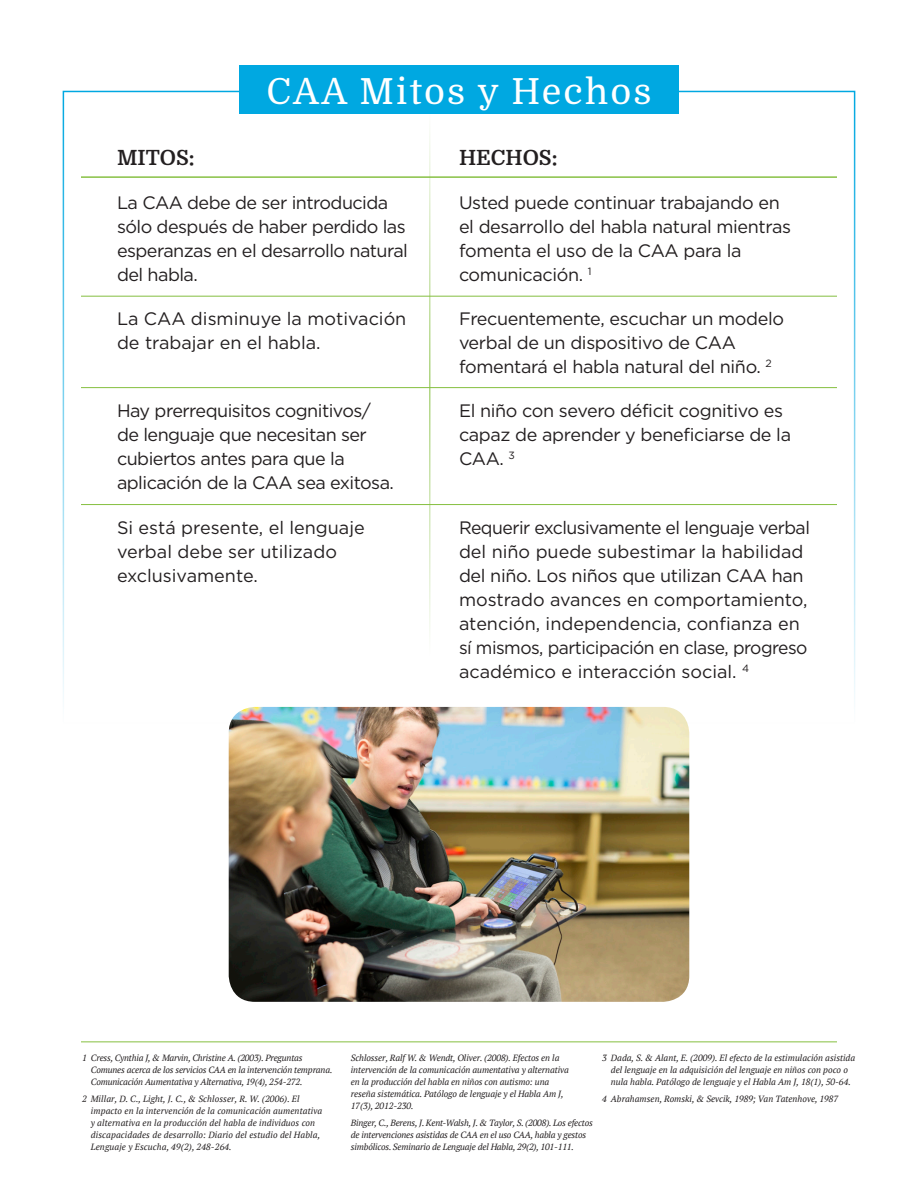
<style>
.page{position:relative;width:918px;height:1188px;background:#fff}
.page>*{position:absolute;margin:0;border:0;box-sizing:border-box;transform-origin:0 0}
.Sub_PT_Sans_14-14{font:36px "Domine";letter-spacing:.06em;color:#fff}
.Text_PT_Serif__11-14{font:700 21px "Domine";color:#231f20}
.Text_PT_Serif__11-14-2{font:18px/24px "Gotham";letter-spacing:-.02em;color:#231f20}
.Text_PT_Serif__11-14-3{font:18px/24px "Gotham";color:#231f20}
.Text_PT_Serif__11-14-4{font:italic 9px/12px "PT Serif";letter-spacing:-.01em;color:#231f20}
.Text_PT_Serif__11-14-5{font:italic 9px/12px "PT Serif";letter-spacing:.01em;color:#231f20}
</style>
<div class="page">
<hr style="left:429px;top:112px;width:1px;height:546px;background:#85bf40">
<hr style="left:81px;top:296px;width:756px;height:1px;background:#85bf40">
<hr style="left:81px;top:387px;width:756px;height:1px;background:#85bf40">
<hr style="left:81px;top:504px;width:756px;height:1px;background:#85bf40">
<img style="left:229px;top:707px;width:460px;height:295px">
<div style="left:239px;top:65px;width:440px;height:49px;background:#00a8e1"></div>
<hr style="left:81px;top:1041px;width:756px;height:1px;background:#85bf40">
<hr style="left:81px;top:177px;width:756px;height:1px;background:#85bf40">
<p class="Sub_PT_Sans_14-14" style="left:266px;top:72px;width:387px">CAA Mitos y Hechos</p>
<p class="Text_PT_Serif__11-14" style="left:117px;top:146px;width:79px">MITOS:</p>
<p class="Text_PT_Serif__11-14-2" style="left:117px;top:190px;width:293px">La CAA debe de ser introducida sólo después de haber perdido las esperanzas en el desarrollo natural del habla.</p>
<p class="Text_PT_Serif__11-14-3" style="left:117px;top:306px;width:291px">La CAA disminuye la motivación de trabajar en el habla.</p>
<p class="Text_PT_Serif__11-14-2" style="left:117px;top:399px;width:279px">Hay prerrequisitos cognitivos/ de lenguaje que necesitan ser cubiertos antes para que la aplicación de la CAA sea exitosa.</p>
<p class="Text_PT_Serif__11-14-3" style="left:117px;top:515px;width:249px">Si está presente, el lenguaje verbal debe ser utilizado exclusivamente.</p>
<p class="Text_PT_Serif__11-14" style="left:459px;top:146px;width:100px">HECHOS:</p>
<p class="Text_PT_Serif__11-14-2" style="left:459px;top:190px;width:334px">Usted puede continuar trabajando en el desarrollo del habla natural mientras fomenta el uso de la CAA para la comunicación. <sup>1</sup></p>
<p class="Text_PT_Serif__11-14-2" style="left:459px;top:306px;width:327px">Frecuentemente, escuchar un modelo verbal de un dispositivo de CAA fomentará el habla natural del niño. <sup>2</sup></p>
<p class="Text_PT_Serif__11-14-2" style="left:459px;top:399px;width:334px">El niño con severo déficit cognitivo es capaz de aprender y beneficiarse de la<br>CAA. <sup>3</sup></p>
<p class="Text_PT_Serif__11-14-2" style="left:459px;top:515px;width:352px">Requerir exclusivamente el lenguaje verbal del niño puede subestimar la habilidad del niño. Los niños que utilizan CAA han mostrado avances en comportamiento, atención, independencia, confianza en sí mismos, participación en clase, progreso académico e interacción social. <sup>4</sup></p>
<p class="Text_PT_Serif__11-14-4" style="left:91px;top:1052px;width:243px;text-indent:-9px">1 Cress, Cynthia J, &amp; Marvin, Christine A. (2003). Preguntas<br>Comunes acerca de los servicios CAA en la intervención temprana.<br>Comunicación Aumentativa y Alternativa, 19(4), 254-272.</p>
<p class="Text_PT_Serif__11-14-5" style="left:91px;top:1093px;width:233px;text-indent:-9px">2 Millar, D. C., Light, J. C., &amp; Schlosser, R. W. (2006). El impacto en la intervención de la comunicación aumentativa y alternativa en la producción del habla de individuos con discapacidades de desarrollo: Diario del estudio del Habla, Lenguaje y Escucha, 49(2), 248-264.</p>
<p class="Text_PT_Serif__11-14-4" style="left:351px;top:1052px;width:220px">Schlosser, Ralf W. &amp; Wendt, Oliver. (2008). Efectos en la intervención de la comunicación aumentativa y alternativa en la producción del habla en niños con autismo: una reseña sistemática. Patólogo de lenguaje y el Habla Am J, 17(3), 2012-230.</p>
<p class="Text_PT_Serif__11-14-4" style="left:351px;top:1117px;width:243px">Binger, C., Berens, J. Kent-Walsh, J. &amp; Taylor, S. (2008). Los efectos de intervenciones asistidas de CAA en el uso CAA, habla y gestos simbólicos. Seminario de Lenguaje del Habla, 29(2), 101-111.</p>
<p class="Text_PT_Serif__11-14-4" style="left:602px;top:1052px;width:255px;text-align:center">3 Dada, S. &amp; Alant, E. (2009). El efecto de la estimulación asistida del lenguaje en la adquisición del lenguaje en niños con poco o nula habla. Patólogo de lenguaje y el Habla Am J, 18(1), 50-64.</p>
<p class="Text_PT_Serif__11-14-4" style="left:602px;top:1093px;width:238px">4 Abrahamsen, Romski, &amp; Sevcik, 1989; Van Tatenhove, 1987</p>
</div>
